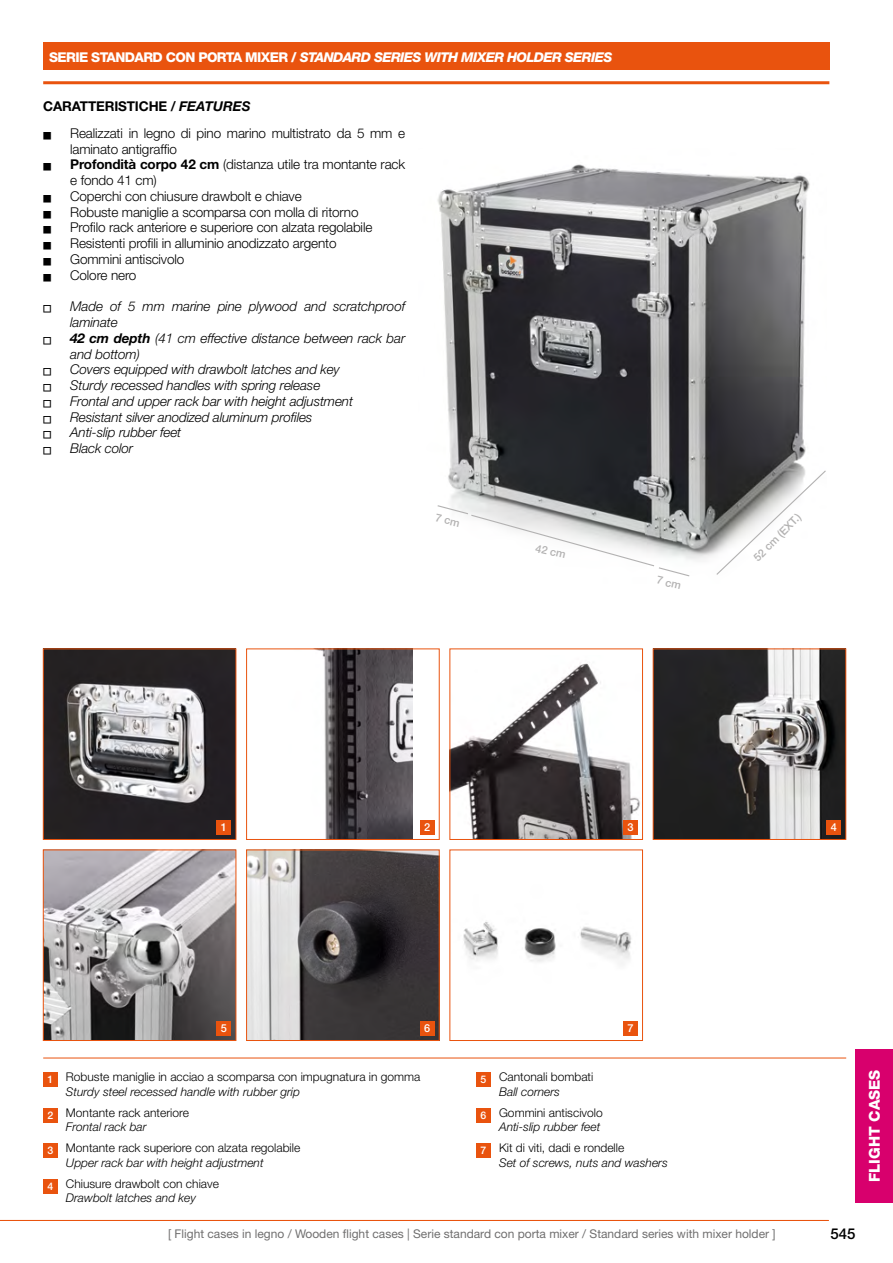
<style>
.page{position:relative;width:893px;height:1263px;background:#fff}
.page>*{position:absolute;margin:0;border:0;box-sizing:border-box;transform-origin:0 0}
.t1{font:800 15px "Helvetica Neue";color:#fff}
.t2{font:500 15px "Helvetica Neue";color:#000}
.t3{font:300 13.5px/15.8px "Helvetica Neue";letter-spacing:-.01em;color:#000}
.t4{font:italic 300 13.5px/15.8px "Helvetica Neue";letter-spacing:-.01em;color:#000}
.t5{font:italic 800 13.5px "Helvetica Neue";letter-spacing:-.045em;color:#fff}
.t6{font:700 13.5px "Helvetica Neue";letter-spacing:-.01em;color:#000}
.t7{font:300 12px/14.4px "Helvetica Neue";color:#000}
.t8{font:12px "Helvetica Neue";color:#706f6f}
.t9{font:italic 300 12px/14.4px "Helvetica Neue";color:#000}
.t10{font:500 10.95px "Helvetica Neue";color:#b3b2b2}
.t11{font:500 10.95px "Helvetica Neue";color:#fff}
.t12{font:500 10.5px "Helvetica Neue";color:#fff}
.t13{font:7.5px "Square Things";color:#000}
.s1{font-style:normal}
.s2{font-style:italic}
.s3{font-weight:700}
</style>
<div class="page">
<img style="left:45px;top:650px;width:189px;height:188px">
<img style="left:317px;top:650px;width:95px;height:188px">
<img style="left:451px;top:663px;width:189px;height:175px">
<img style="left:45px;top:851px;width:189px;height:188px">
<img style="left:248px;top:851px;width:190px;height:188px">
<img style="left:463px;top:922px;width:169px;height:42px">
<img style="left:655px;top:650px;width:189px;height:188px">
<img style="left:437px;top:164px;width:373px;height:396px">
<div style="left:855px;top:1049px;width:38px;height:153px;background:#d8006d"></div>
<hr style="left:0;top:1220px;width:829px;height:1px;background:#e9530e">
<hr style="left:43px;top:81px;width:786px;height:3px;background:#e9530e">
<div style="left:43px;top:43px;width:786px;height:27px;background:#e9530e"></div>
<div style="left:43px;top:1073px;width:14px;height:14px;background:#e9530e"></div>
<div style="left:43px;top:1108px;width:14px;height:14px;background:#e9530e"></div>
<div style="left:43px;top:1144px;width:14px;height:14px;background:#e9530e"></div>
<div style="left:43px;top:1179px;width:14px;height:14px;background:#e9530e"></div>
<hr style="left:43px;top:1058px;width:803px;height:1px;background:#e9530e">
<div style="left:476px;top:1073px;width:14px;height:14px;background:#e9530e"></div>
<div style="left:476px;top:1108px;width:14px;height:14px;background:#e9530e"></div>
<div style="left:476px;top:1144px;width:14px;height:14px;background:#e9530e"></div>
<div style="left:43px;top:648px;width:193px;height:192px;border:1px solid #e9530e"></div>
<div style="left:216px;top:820px;width:15px;height:15px;background:#e9530e"></div>
<div style="left:246px;top:648px;width:194px;height:192px;border:1px solid #e9530e"></div>
<div style="left:420px;top:820px;width:15px;height:15px;background:#e9530e"></div>
<div style="left:449px;top:648px;width:194px;height:192px;border:1px solid #e9530e"></div>
<div style="left:623px;top:820px;width:15px;height:15px;background:#e9530e"></div>
<div style="left:43px;top:849px;width:193px;height:192px;border:1px solid #e9530e"></div>
<div style="left:216px;top:1021px;width:15px;height:15px;background:#e9530e"></div>
<div style="left:246px;top:849px;width:194px;height:192px;border:1px solid #e9530e"></div>
<div style="left:420px;top:1021px;width:15px;height:15px;background:#e9530e"></div>
<div style="left:449px;top:849px;width:194px;height:192px;border:1px solid #e9530e"></div>
<div style="left:623px;top:1021px;width:15px;height:15px;background:#e9530e"></div>
<div style="left:826px;top:820px;width:15px;height:15px;background:#e9530e"></div>
<svg style="left:715px;top:469px;width:111px;height:106px"></svg>
<svg style="left:437px;top:504px;width:254px;height:73px"></svg>
<p class="t5" style="left:49px;top:49px;width:565px"><span class="s1">SERIE STANDARD CON PORTA MIXER /</span> STANDARD SERIES WITH MIXER HOLDER SERIES</p>
<p class="t6" style="left:43px;top:98px;width:209px">CARATTERISTICHE / <span class="s2">FEATURES</span></p>
<p class="t13" style="left:43px;top:132px;width:10px">A</p>
<p class="t3" style="left:70px;top:125px;width:337px">Realizzati in legno di pino marino multistrato da 5 mm e laminato antigraffio</p>
<p class="t13" style="left:43px;top:163px;width:10px">A</p>
<p class="t3" style="left:70px;top:156px;width:337px"><span class="s3">Profondità corpo 42 cm</span> (distanza utile tra montante rack e fondo 41 cm)</p>
<p class="t13" style="left:43px;top:195px;width:10px">A</p>
<p class="t3" style="left:70px;top:188px;width:233px">Coperchi con chiusure drawbolt e chiave</p>
<p class="t13" style="left:43px;top:211px;width:10px">A</p>
<p class="t3" style="left:70px;top:204px;width:290px">Robuste maniglie a scomparsa con molla di ritorno</p>
<p class="t13" style="left:43px;top:226px;width:10px">A</p>
<p class="t3" style="left:70px;top:219px;width:304px">Profilo rack anteriore e superiore con alzata regolabile</p>
<p class="t13" style="left:43px;top:242px;width:10px">A</p>
<p class="t3" style="left:70px;top:235px;width:268px">Resistenti profili in alluminio anodizzato argento</p>
<p class="t13" style="left:43px;top:258px;width:10px">A</p>
<p class="t3" style="left:70px;top:251px;width:116px">Gommini antiscivolo</p>
<p class="t13" style="left:43px;top:274px;width:10px">A</p>
<p class="t3" style="left:70px;top:267px;width:68px">Colore nero</p>
<p class="t13" style="left:43px;top:305px;width:10px">A</p>
<p class="t4" style="left:70px;top:298px;width:336px">Made of 5 mm marine pine plywood and scratchproof laminate</p>
<p class="t13" style="left:43px;top:337px;width:10px">A</p>
<p class="t4" style="left:70px;top:330px;width:337px"><span class="s3">42 cm depth</span> (41 cm effective distance between rack bar and bottom)</p>
<p class="t13" style="left:43px;top:368px;width:10px">A</p>
<p class="t4" style="left:70px;top:361px;width:271px">Covers equipped with drawbolt latches and key</p>
<p class="t13" style="left:43px;top:384px;width:10px">A</p>
<p class="t4" style="left:70px;top:377px;width:252px">Sturdy recessed handles with spring release</p>
<p class="t13" style="left:43px;top:400px;width:10px">A</p>
<p class="t4" style="left:70px;top:393px;width:284px">Frontal and upper rack bar with height adjustment</p>
<p class="t13" style="left:43px;top:415px;width:10px">A</p>
<p class="t4" style="left:70px;top:409px;width:244px">Resistant silver anodized aluminum profiles</p>
<p class="t13" style="left:43px;top:431px;width:10px">A</p>
<p class="t4" style="left:70px;top:424px;width:113px">Anti-slip rubber feet</p>
<p class="t13" style="left:43px;top:447px;width:10px">A</p>
<p class="t4" style="left:70px;top:440px;width:64px">Black color</p>
<p class="t10" style="left:537px;top:541px;width:32px;rotate:13deg">42 cm</p>
<p class="t10" style="left:750px;top:555px;width:64px;rotate:-45deg">52 cm (EXT.)</p>
<p class="t11" style="left:221px;top:821px;width:8px">1</p>
<p class="t11" style="left:424px;top:821px;width:8px">2</p>
<p class="t11" style="left:627px;top:821px;width:8px">3</p>
<p class="t11" style="left:831px;top:821px;width:8px">4</p>
<p class="t11" style="left:221px;top:1022px;width:8px">5</p>
<p class="t11" style="left:424px;top:1022px;width:8px">6</p>
<p class="t11" style="left:627px;top:1022px;width:8px">7</p>
<p class="t12" style="left:47px;top:1073px;width:7px">1</p>
<p class="t12" style="left:47px;top:1109px;width:7px">2</p>
<p class="t12" style="left:47px;top:1144px;width:7px">3</p>
<p class="t12" style="left:47px;top:1180px;width:7px">4</p>
<p class="t7" style="left:66px;top:1069px;width:356px">Robuste maniglie in acciao a scomparsa con impugnatura in gomma<br><span class="s2">Sturdy steel recessed handle with rubber grip</span></p>
<p class="t7" style="left:66px;top:1105px;width:124px">Montante rack anteriore<br><span class="s2">Frontal rack bar</span></p>
<p class="t7" style="left:66px;top:1140px;width:236px">Montante rack superiore con alzata regolabile<br><span class="s2">Upper rack bar with height adjustment</span></p>
<p class="t7" style="left:66px;top:1176px;width:154px">Chiusure drawbolt con chiave<br><span class="s2">Drawbolt latches and key</span></p>
<p class="t12" style="left:480px;top:1073px;width:7px">5</p>
<p class="t12" style="left:480px;top:1109px;width:7px">6</p>
<p class="t12" style="left:480px;top:1144px;width:7px">7</p>
<p class="t7" style="left:499px;top:1069px;width:96px">Cantonali bombati<br><span class="s2">Ball corners</span></p>
<p class="t9" style="left:499px;top:1105px;width:105px"><span class="s1">Gommini antiscivolo<br></span>Anti-slip rubber feet</p>
<p class="t9" style="left:499px;top:1140px;width:170px"><span class="s1">Kit di viti, dadi e rondelle<br></span>Set of screws, nuts and washers</p>
<p class="t8" style="left:168px;top:1227px;width:609px">[ Flight cases in legno / Wooden flight cases | Serie standard con porta mixer / Standard series with mixer holder ]</p>
<p class="t2" style="left:830px;top:1224px;width:27px">545</p>
<p class="t1" style="left:866px;top:1182px;width:114px;rotate:-90deg">FLIGHT CASES</p>
</div>
